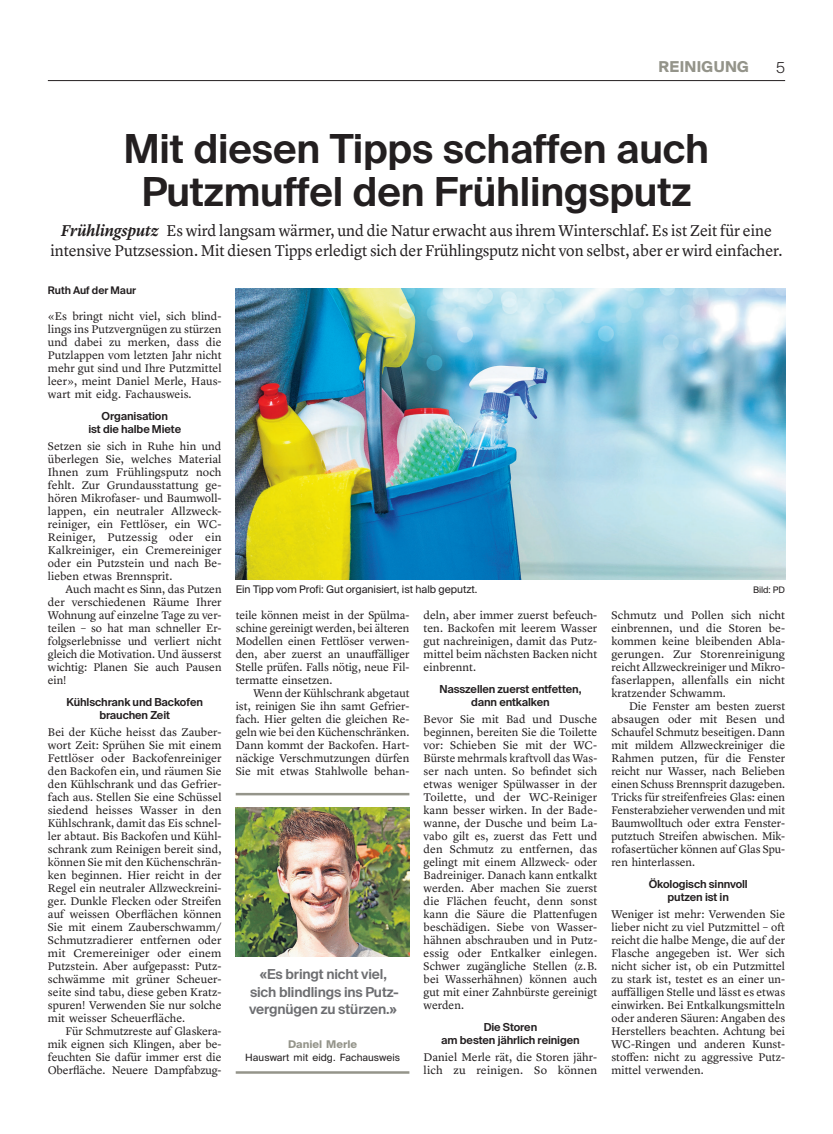
<style>
.page{position:relative;width:833px;height:1134px;background:#fff}
.page>*{position:absolute;margin:0;border:0;box-sizing:border-box;transform-origin:0 0}
.t1{font:600 40px/43.1px "Suisse Intl";letter-spacing:-.005em;color:#231f20;text-align:center}
.t2{font:16.25px/20px "Lyon Text";letter-spacing:-.005em;color:#231f20;text-align:center}
.t3{font:700 15px "Suisse Intl";letter-spacing:.02em;color:#94948a}
.t4{font:300 15px "Suisse Intl";color:#231f20}
.t5{font:600 13.75px/17.5px "Suisse Intl";letter-spacing:-.01em;color:#6d6e71;text-align:center}
.t6{font:11.5px/13px "Lyon Text";color:#231f20;text-align:justify}
.t7{font:600 11px/13px "Suisse Intl";letter-spacing:-.01em;color:#231f20;text-align:center}
.t8{font:700 10.62px "Suisse Intl";color:#94948a}
.t9{font:10.5px "Suisse Intl";letter-spacing:-.005em;color:#231f20}
.t10{font:600 10.5px "Suisse Intl";letter-spacing:-.005em;color:#231f20}
.t11{font:10px "Suisse Intl";color:#231f20}
.t12{font:9px "Suisse Intl";letter-spacing:-.005em;color:#231f20}
.s1{font-weight:600;font-style:italic}
</style>
<div class="page">
<hr style="left:48px;top:80px;width:737px;height:1px;background:#231f20">
<img style="left:236px;top:288px;width:549px;height:292px">
<img style="left:236px;top:807px;width:173px;height:150px">
<hr style="left:236px;top:1071px;width:173px;height:3px;background:#94948a">
<hr style="left:236px;top:793px;width:173px;height:2px;background:#94948a">
<h3 class="t3" style="left:658px;top:58px;width:92px">REINIGUNG</h3>
<h3 class="t4" style="left:776px;top:59px;width:10px">5</h3>
<h1 class="t1" style="left:124px;top:127px;width:586px">Mit diesen Tipps schaffen auch<br>Putzmuffel den Frühlingsputz</h1>
<h2 class="t2" style="left:50px;top:220px;width:733px"><span class="s1">Frühlingsputz</span> Es wird langsam wärmer, und die Natur erwacht aus ihrem Winterschlaf. Es ist Zeit für eine intensive Putzsession. Mit diesen Tipps erledigt sich der Frühlingsputz nicht von selbst, aber er wird einfacher.</h2>
<p class="t10" style="left:48px;top:284px;width:90px">Ruth Auf der Maur</p>
<p class="t6" style="left:48px;top:309px;width:175px">«Es bringt nicht viel, sich blind&shy;lings ins Putzvergnügen zu stürzen und dabei zu merken, dass die Putzlappen vom letzten Jahr nicht mehr gut sind und Ihre Putzmittel leer», meint Daniel Merle, Haus&shy;wart mit eidg. Fachausweis.</p>
<p class="t7" style="left:88px;top:410px;width:94px">Organisation<br>ist die halbe Miete</p>
<p class="t6" style="left:48px;top:439px;width:175px">Setzen sie sich in Ruhe hin und überlegen Sie, welches Material Ihnen zum Frühlingsputz noch fehlt. Zur Grundausstattung ge&shy;hören Mikrofaser- und Baumwoll&shy;lappen, ein neutraler Allzweck&shy;reiniger, ein Fettlöser, ein WC-Reiniger, Putzessig oder ein Kalkreiniger, ein Cremereiniger oder ein Putzstein und nach Be&shy;lieben etwas Brennsprit.</p>
<p class="t6" style="left:48px;top:582px;width:175px;text-indent:18px">Auch macht es Sinn, das Putzen der verschiedenen Räume Ihrer Wohnung auf einzelne Tage zu ver&shy;teilen – so hat man schneller Er&shy;folgserlebnisse und verliert nicht gleich die Motivation. Und äusserst wichtig: Planen Sie auch Pausen ein!</p>
<p class="t7" style="left:67px;top:696px;width:138px">Kühlschrank und Backofen brauchen Zeit</p>
<p class="t6" style="left:48px;top:725px;width:175px">Bei der Küche heisst das Zauber&shy;wort Zeit: Sprühen Sie mit einem Fettlöser oder Backofenreiniger den Backofen ein, und räumen Sie den Kühlschrank und das Gefrier&shy;fach aus. Stellen Sie eine Schüssel siedend heisses Wasser in den Kühlschrank, damit das Eis schnel&shy;ler abtaut. Bis Backofen und Kühl&shy;schrank zum Reinigen bereit sind, können Sie mit den Küchenschrän&shy;ken beginnen. Hier reicht in der Regel ein neutraler Allzweckreini&shy;ger. Dunkle Flecken oder Streifen auf weissen Oberflächen können Sie mit einem Zauberschwamm/ Schmutzradierer entfernen oder mit Cremereiniger oder einem Putzstein. Aber aufgepasst: Putz&shy;schwämme mit grüner Scheuer&shy;seite sind tabu, diese geben Kratz&shy;spuren! Verwenden Sie nur solche mit weisser Scheuerfläche.</p>
<p class="t6" style="left:48px;top:1024px;width:175px;text-indent:18px">Für Schmutzreste auf Glaskera&shy;mik eignen sich Klingen, aber be&shy;feuchten Sie dafür immer erst die Oberfläche. Neuere Dampfabzug-</p>
<p class="t9" style="left:236px;top:583px;width:243px">Ein Tipp vom Profi: Gut organisiert, ist halb geputzt.</p>
<p class="t12" style="left:753px;top:584px;width:34px">Bild: PD</p>
<p class="t6" style="left:423px;top:608px;width:175px">deln, aber immer zuerst befeuch&shy;ten. Backofen mit leerem Wasser gut nachreinigen, damit das Putz&shy;mittel beim nächsten Backen nicht einbrennt.</p>
<p class="t7" style="left:439px;top:683px;width:144px">Nasszellen zuerst entfetten, dann entkalken</p>
<p class="t6" style="left:423px;top:712px;width:175px">Bevor Sie mit Bad und Dusche beginnen, bereiten Sie die Toilette vor: Schieben Sie mit der WC-Bürste mehrmals kraftvoll das Was&shy;ser nach unten. So befindet sich etwas weniger Spülwasser in der Toilette, und der WC-Reiniger kann besser wirken. In der Bade&shy;wanne, der Dusche und beim La&shy;vabo gilt es, zuerst das Fett und den Schmutz zu entfernen, das gelingt mit einem Allzweck- oder Badreiniger. Danach kann entkalkt werden. Aber machen Sie zuerst die Flächen feucht, denn sonst kann die Säure die Plattenfugen beschädigen. Siebe von Wasser&shy;hähnen abschrauben und in Putz&shy;essig oder Entkalker einlegen.<br>Schwer zugängliche Stellen (z.B. bei Wasserhähnen) können auch gut mit einer Zahnbürste gereinigt werden.</p>
<p class="t7" style="left:441px;top:1021px;width:140px">Die Storen<br>am besten jährlich reinigen</p>
<p class="t6" style="left:423px;top:1050px;width:175px">Daniel Merle rät, die Storen jähr&shy;lich zu reinigen. So können</p>
<p class="t6" style="left:611px;top:608px;width:175px">Schmutz und Pollen sich nicht einbrennen, und die Storen be&shy;kommen keine bleibenden Abla&shy;gerungen. Zur Storenreinigung reicht Allzweckreiniger und Mikro&shy;faserlappen, allenfalls ein nicht kratzender Schwamm.</p>
<p class="t6" style="left:611px;top:699px;width:175px;text-indent:18px">Die Fenster am besten zuerst absaugen oder mit Besen und Schaufel Schmutz beseitigen. Dann mit mildem Allzweckreiniger die Rahmen putzen, für die Fenster reicht nur Wasser, nach Belieben einen Schuss Brennsprit dazugeben.<br>Tricks für streifenfreies Glas: einen Fensterabzieher verwenden und mit Baumwolltuch oder extra Fenster&shy;putztuch Streifen abwischen. Mik&shy;rofasertücher können auf Glas Spu&shy;ren hinterlassen.</p>
<p class="t7" style="left:649px;top:878px;width:101px">Ökologisch sinnvoll putzen ist in</p>
<p class="t6" style="left:611px;top:907px;width:175px">Weniger ist mehr: Verwenden Sie lieber nicht zu viel Putzmittel – oft reicht die halbe Menge, die auf der Flasche angegeben ist. Wer sich nicht sicher ist, ob ein Putzmittel zu stark ist, testet es an einer un&shy;auffälligen Stelle und lässt es etwas einwirken. Bei Entkalkungsmitteln oder anderen Säuren: Angaben des Herstellers beachten. Achtung bei WC-Ringen und anderen Kunst&shy;stoffen: nicht zu aggressive Putz&shy;mittel verwenden.</p>
<p class="t6" style="left:236px;top:608px;width:175px">teile können meist in der Spülma&shy;schine gereinigt werden, bei älteren Modellen einen Fettlöser verwen&shy;den, aber zuerst an unauffälliger Stelle prüfen. Falls nötig, neue Fil&shy;termatte einsetzen.</p>
<p class="t6" style="left:236px;top:686px;width:175px;text-indent:18px">Wenn der Kühlschrank abgetaut ist, reinigen Sie ihn samt Gefrier&shy;fach. Hier gelten die gleichen Re&shy;geln wie bei den Küchenschränken.<br>Dann kommt der Backofen. Hart&shy;näckige Verschmutzungen dürfen Sie mit etwas Stahlwolle behan-</p>
<p class="t5" style="left:249px;top:966px;width:151px">«Es bringt nicht viel, sich blindlings ins Putz&shy;vergnügen zu stürzen.»</p>
<p class="t8" style="left:288px;top:1038px;width:70px">Daniel Merle</p>
<p class="t11" style="left:245px;top:1051px;width:156px">Hauswart mit eidg. Fachausweis</p>
</div>
